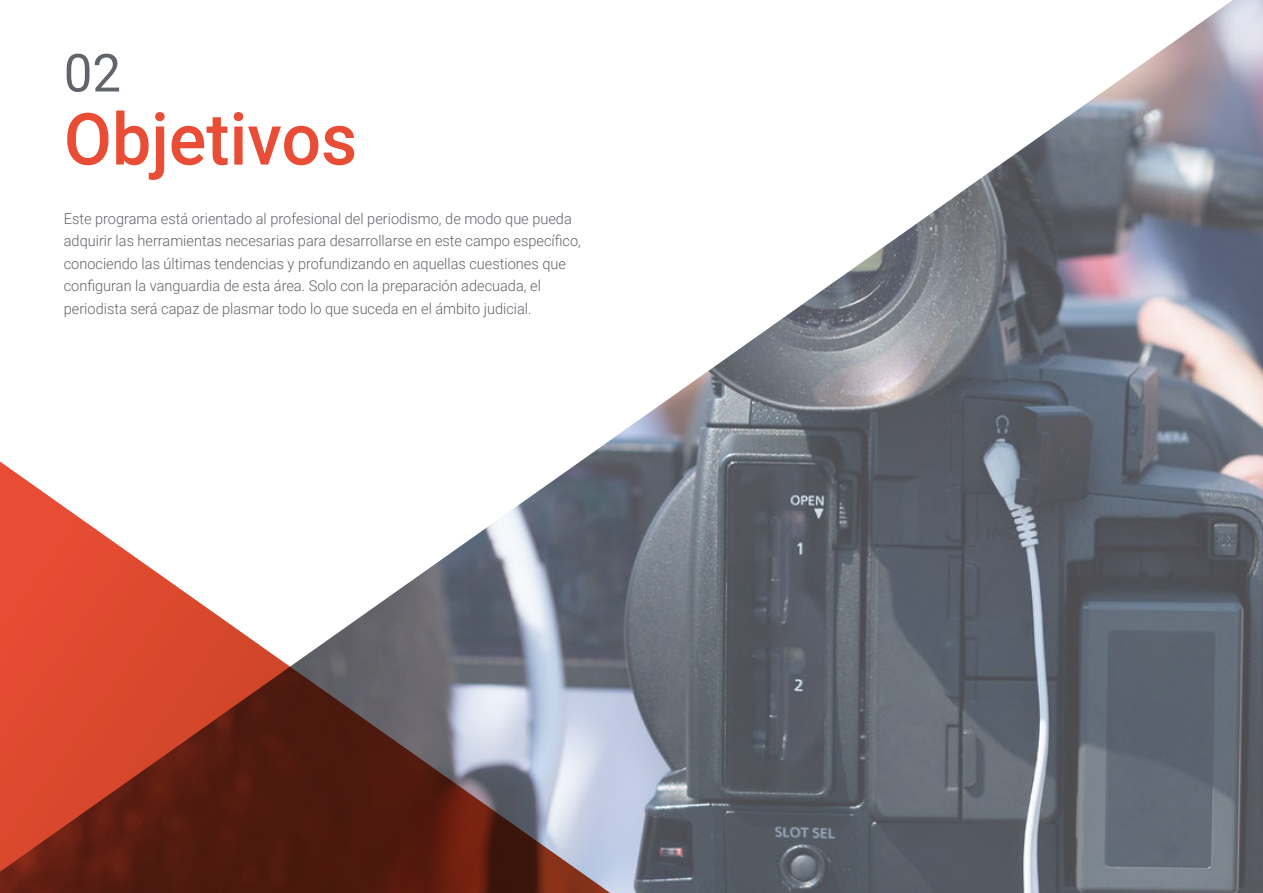
<style>
.page{position:relative;width:1263px;height:893px;background:#fff}
.page>*{position:absolute;margin:0;border:0;box-sizing:border-box;transform-origin:0 0}
.t1{font:500 72px "Roboto";color:#e94d35}
.t2{font:52.5px "Roboto";color:#61646a}
.t3{font:300 15px/22.5px "Roboto";color:#61646a}
</style>
<div class="page">
<img style="left:602px;top:0;width:661px;height:893px">
<svg style="left:0;top:446px;width:640px;height:447px"></svg>
<h2 class="t2" style="left:64px;top:36px;width:59px">02</h2>
<h1 class="t1" style="left:64px;top:89px;width:295px">Objetivos</h1>
<p class="t3" style="left:64px;top:207px;width:519px">Este programa está orientado al profesional del periodismo, de modo que pueda adquirir las herramientas necesarias para desarrollarse en este campo específico, conociendo las últimas tendencias y profundizando en aquellas cuestiones que configuran la vanguardia de esta área. Solo con la preparación adecuada, el periodista será capaz de plasmar todo lo que suceda en el ámbito judicial.</p>
</div>
